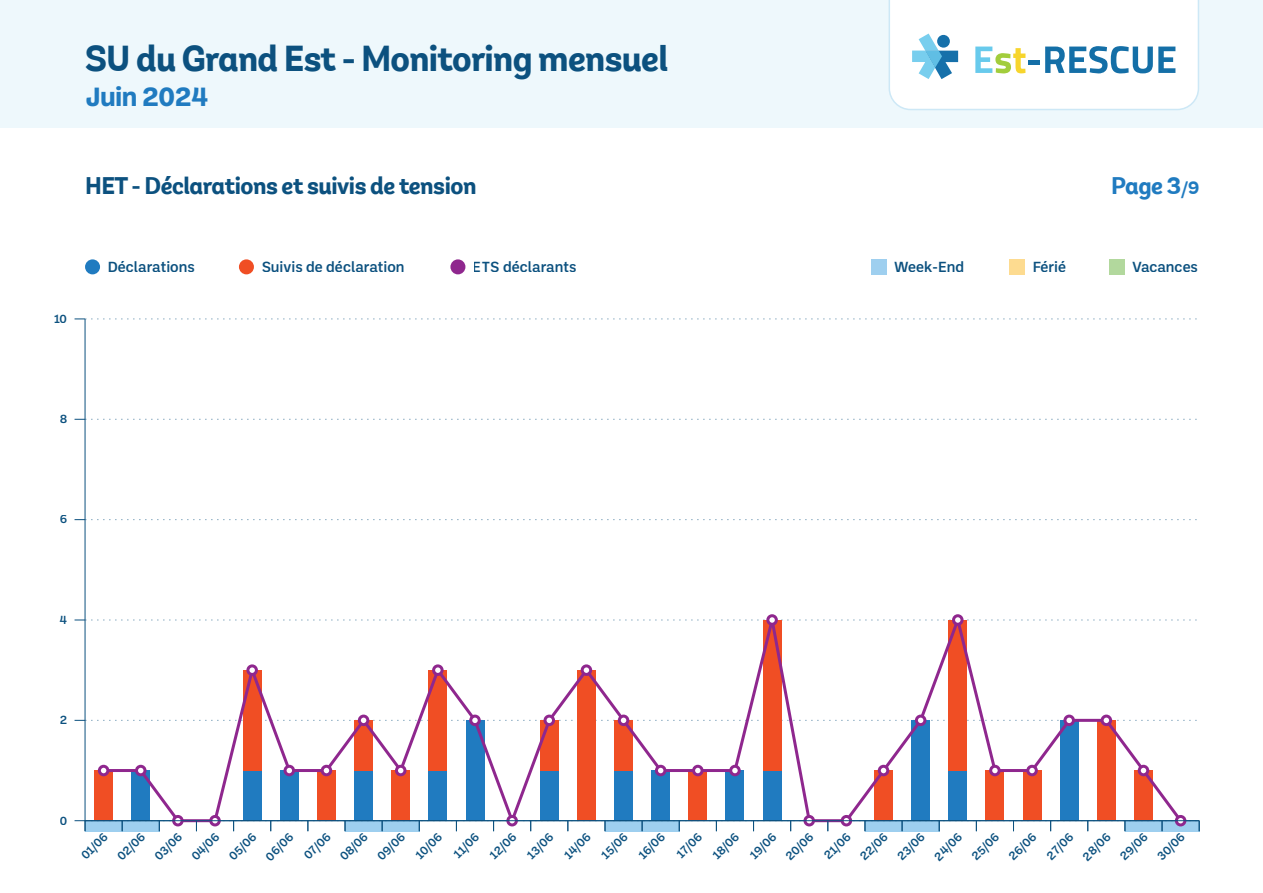
<style>
.page{position:relative;width:1263px;height:893px;background:#fff}
.page>*{position:absolute;margin:0;border:0;box-sizing:border-box;transform-origin:0 0}
.t1{font:700 36px "Andes Neue Alt 3";letter-spacing:-.02em;color:#0c517f}
.t2{font:700 27px "Ballinger";letter-spacing:-.02em;color:#207bc0}
.t3{font:700 24px "Andes Neue Alt 3";letter-spacing:-.02em;color:#0c517f}
.t4{font:700 24px "Andes Neue Alt 3";color:#207bc0}
.t5{font:500 15px "Ballinger";color:#0c517f}
.t6{font:500 12px "Ballinger";color:#0c517f}
.s1{font-size:18px}
</style>
<div class="page">
<div style="left:0;top:0;width:1263px;height:128px;background:#eef8fc"></div>
<hr style="left:85px;top:831px;width:1114px;height:1px;background:#0c517f">
<div style="left:872px;top:259px;width:15px;height:15px;background:#9ecfef"></div>
<div style="left:1010px;top:259px;width:15px;height:15px;background:#fddb90"></div>
<div style="left:1109px;top:259px;width:15px;height:15px;background:#b2d89d"></div>
<div style="left:94px;top:770px;width:19px;height:51px;background:#f04e24"></div>
<svg style="left:75px;top:720px;width:1122px;height:1px"></svg>
<svg style="left:75px;top:620px;width:1122px;height:1px"></svg>
<svg style="left:75px;top:519px;width:1122px;height:1px"></svg>
<svg style="left:75px;top:419px;width:1122px;height:1px"></svg>
<svg style="left:75px;top:319px;width:1122px;height:1px"></svg>
<div style="left:85px;top:259px;width:15px;height:15px;background:#207bc0;border-radius:50%"></div>
<div style="left:239px;top:259px;width:15px;height:15px;background:#f04e24;border-radius:50%"></div>
<div style="left:450px;top:259px;width:15px;height:15px;background:#8f278e;border-radius:50%"></div>
<svg style="left:101px;top:614px;width:1084px;height:206px"></svg>
<div style="left:99px;top:766px;width:9px;height:9px;background:#fff;border-radius:50%"></div>
<div style="left:98px;top:765px;width:11px;height:11px;border:3px solid #8f278e;border-radius:50%"></div>
<div style="left:136px;top:766px;width:9px;height:9px;background:#fff;border-radius:50%"></div>
<div style="left:135px;top:765px;width:11px;height:11px;border:3px solid #8f278e;border-radius:50%"></div>
<div style="left:174px;top:816px;width:8px;height:9px;background:#fff;border-radius:50%"></div>
<div style="left:172px;top:815px;width:12px;height:11px;border:3px solid #8f278e;border-radius:50%"></div>
<div style="left:211px;top:816px;width:8px;height:9px;background:#fff;border-radius:50%"></div>
<div style="left:209px;top:815px;width:12px;height:11px;border:3px solid #8f278e;border-radius:50%"></div>
<div style="left:248px;top:666px;width:8px;height:8px;background:#fff;border-radius:50%"></div>
<div style="left:246px;top:664px;width:12px;height:12px;border:3px solid #8f278e;border-radius:50%"></div>
<div style="left:285px;top:766px;width:9px;height:9px;background:#fff;border-radius:50%"></div>
<div style="left:284px;top:765px;width:11px;height:11px;border:3px solid #8f278e;border-radius:50%"></div>
<div style="left:322px;top:766px;width:9px;height:9px;background:#fff;border-radius:50%"></div>
<div style="left:321px;top:765px;width:11px;height:11px;border:3px solid #8f278e;border-radius:50%"></div>
<div style="left:359px;top:716px;width:9px;height:9px;background:#fff;border-radius:50%"></div>
<div style="left:358px;top:715px;width:11px;height:11px;border:3px solid #8f278e;border-radius:50%"></div>
<div style="left:396px;top:766px;width:9px;height:9px;background:#fff;border-radius:50%"></div>
<div style="left:395px;top:765px;width:11px;height:11px;border:3px solid #8f278e;border-radius:50%"></div>
<div style="left:434px;top:666px;width:8px;height:8px;background:#fff;border-radius:50%"></div>
<div style="left:432px;top:664px;width:12px;height:12px;border:3px solid #8f278e;border-radius:50%"></div>
<div style="left:471px;top:716px;width:8px;height:9px;background:#fff;border-radius:50%"></div>
<div style="left:469px;top:715px;width:12px;height:11px;border:3px solid #8f278e;border-radius:50%"></div>
<div style="left:508px;top:816px;width:8px;height:9px;background:#fff;border-radius:50%"></div>
<div style="left:506px;top:815px;width:12px;height:11px;border:3px solid #8f278e;border-radius:50%"></div>
<div style="left:545px;top:716px;width:8px;height:9px;background:#fff;border-radius:50%"></div>
<div style="left:543px;top:715px;width:12px;height:11px;border:3px solid #8f278e;border-radius:50%"></div>
<div style="left:582px;top:666px;width:9px;height:8px;background:#fff;border-radius:50%"></div>
<div style="left:581px;top:664px;width:11px;height:12px;border:3px solid #8f278e;border-radius:50%"></div>
<div style="left:619px;top:716px;width:9px;height:9px;background:#fff;border-radius:50%"></div>
<div style="left:618px;top:715px;width:11px;height:11px;border:3px solid #8f278e;border-radius:50%"></div>
<div style="left:656px;top:766px;width:9px;height:9px;background:#fff;border-radius:50%"></div>
<div style="left:655px;top:765px;width:11px;height:11px;border:3px solid #8f278e;border-radius:50%"></div>
<div style="left:693px;top:766px;width:9px;height:9px;background:#fff;border-radius:50%"></div>
<div style="left:692px;top:765px;width:12px;height:11px;border:3px solid #8f278e;border-radius:50%"></div>
<div style="left:731px;top:766px;width:8px;height:9px;background:#fff;border-radius:50%"></div>
<div style="left:729px;top:765px;width:12px;height:11px;border:3px solid #8f278e;border-radius:50%"></div>
<div style="left:768px;top:616px;width:8px;height:8px;background:#fff;border-radius:50%"></div>
<div style="left:766px;top:614px;width:12px;height:12px;border:3px solid #8f278e;border-radius:50%"></div>
<div style="left:805px;top:816px;width:8px;height:9px;background:#fff;border-radius:50%"></div>
<div style="left:803px;top:815px;width:12px;height:11px;border:3px solid #8f278e;border-radius:50%"></div>
<div style="left:842px;top:816px;width:9px;height:9px;background:#fff;border-radius:50%"></div>
<div style="left:841px;top:815px;width:11px;height:11px;border:3px solid #8f278e;border-radius:50%"></div>
<div style="left:879px;top:766px;width:9px;height:9px;background:#fff;border-radius:50%"></div>
<div style="left:878px;top:765px;width:11px;height:11px;border:3px solid #8f278e;border-radius:50%"></div>
<div style="left:916px;top:716px;width:9px;height:9px;background:#fff;border-radius:50%"></div>
<div style="left:915px;top:715px;width:11px;height:11px;border:3px solid #8f278e;border-radius:50%"></div>
<div style="left:953px;top:616px;width:9px;height:8px;background:#fff;border-radius:50%"></div>
<div style="left:952px;top:614px;width:11px;height:12px;border:3px solid #8f278e;border-radius:50%"></div>
<div style="left:991px;top:766px;width:8px;height:9px;background:#fff;border-radius:50%"></div>
<div style="left:989px;top:765px;width:12px;height:11px;border:3px solid #8f278e;border-radius:50%"></div>
<div style="left:1028px;top:766px;width:8px;height:9px;background:#fff;border-radius:50%"></div>
<div style="left:1026px;top:765px;width:12px;height:11px;border:3px solid #8f278e;border-radius:50%"></div>
<div style="left:1065px;top:716px;width:8px;height:9px;background:#fff;border-radius:50%"></div>
<div style="left:1063px;top:715px;width:12px;height:11px;border:3px solid #8f278e;border-radius:50%"></div>
<div style="left:1102px;top:716px;width:8px;height:9px;background:#fff;border-radius:50%"></div>
<div style="left:1100px;top:715px;width:12px;height:11px;border:3px solid #8f278e;border-radius:50%"></div>
<div style="left:1139px;top:766px;width:9px;height:9px;background:#fff;border-radius:50%"></div>
<div style="left:1138px;top:765px;width:11px;height:11px;border:3px solid #8f278e;border-radius:50%"></div>
<div style="left:1176px;top:816px;width:9px;height:9px;background:#fff;border-radius:50%"></div>
<div style="left:1175px;top:815px;width:11px;height:11px;border:3px solid #8f278e;border-radius:50%"></div>
<svg style="left:75px;top:820px;width:1125px;height:11px"></svg>
<hr style="left:85px;top:319px;width:1px;height:502px;background:#0c517f">
<svg style="left:888px;top:0;width:311px;height:110px;background:#e9f3f6"></svg>
<div style="left:937px;top:35px;width:13px;height:13px;background:#1670aa;border-radius:50%"></div>
<h1 class="t1" style="left:85px;top:34px;width:585px">SU du Grand Est - Monitoring mensuel</h1>
<h2 class="t2" style="left:85px;top:78px;width:125px">Juin 2024</h2>
<h3 class="t3" style="left:85px;top:170px;width:393px">HET - Déclarations et suivis de tension</h3>
<p class="t6" style="left:54px;top:310px;width:14px">10</p>
<p class="t5" style="left:108px;top:256px;width:89px">Déclarations</p>
<p class="t5" style="left:261px;top:256px;width:145px">Suivis de déclaration</p>
<p class="t5" style="left:473px;top:256px;width:105px">ETS déclarants</p>
<p class="t6" style="left:59px;top:411px;width:9px">8</p>
<p class="t6" style="left:60px;top:511px;width:9px">6</p>
<p class="t6" style="left:59px;top:611px;width:9px">4</p>
<p class="t6" style="left:60px;top:712px;width:9px">2</p>
<h3 class="t4" style="left:1111px;top:170px;width:90px">Page 3<span class="s1">/9</span></h3>
<p class="t5" style="left:894px;top:256px;width:71px">Week-End</p>
<p class="t5" style="left:1032px;top:256px;width:35px">Férié</p>
<p class="t5" style="left:1132px;top:256px;width:67px">Vacances</p>
<p class="t6" style="left:60px;top:812px;width:9px">0</p>
<p class="t6" style="left:77px;top:852px;width:34px;rotate:-45deg">01/06</p>
<p class="t6" style="left:113px;top:853px;width:35px;rotate:-45deg">02/06</p>
<p class="t6" style="left:151px;top:852px;width:35px;rotate:-45deg">03/06</p>
<p class="t6" style="left:188px;top:853px;width:35px;rotate:-45deg">04/06</p>
<p class="t6" style="left:225px;top:852px;width:35px;rotate:-45deg">05/06</p>
<p class="t6" style="left:262px;top:853px;width:35px;rotate:-45deg">06/06</p>
<p class="t6" style="left:300px;top:852px;width:34px;rotate:-45deg">07/06</p>
<p class="t6" style="left:336px;top:853px;width:35px;rotate:-45deg">08/06</p>
<p class="t6" style="left:373px;top:853px;width:35px;rotate:-45deg">09/06</p>
<p class="t6" style="left:412px;top:851px;width:33px;rotate:-45deg">10/06</p>
<p class="t6" style="left:450px;top:851px;width:32px;rotate:-45deg">11/06</p>
<p class="t6" style="left:486px;top:852px;width:34px;rotate:-45deg">12/06</p>
<p class="t6" style="left:523px;top:851px;width:34px;rotate:-45deg">13/06</p>
<p class="t6" style="left:560px;top:851px;width:34px;rotate:-45deg">14/06</p>
<p class="t6" style="left:597px;top:851px;width:34px;rotate:-45deg">15/06</p>
<p class="t6" style="left:635px;top:851px;width:33px;rotate:-45deg">16/06</p>
<p class="t6" style="left:673px;top:850px;width:32px;rotate:-45deg">17/06</p>
<p class="t6" style="left:709px;top:851px;width:34px;rotate:-45deg">18/06</p>
<p class="t6" style="left:746px;top:851px;width:33px;rotate:-45deg">19/06</p>
<p class="t6" style="left:782px;top:853px;width:35px;rotate:-45deg">20/06</p>
<p class="t6" style="left:820px;top:852px;width:34px;rotate:-45deg">21/06</p>
<p class="t6" style="left:856px;top:853px;width:35px;rotate:-45deg">22/06</p>
<p class="t6" style="left:893px;top:852px;width:35px;rotate:-45deg">23/06</p>
<p class="t6" style="left:930px;top:853px;width:35px;rotate:-45deg">24/06</p>
<p class="t6" style="left:968px;top:852px;width:35px;rotate:-45deg">25/06</p>
<p class="t6" style="left:1005px;top:853px;width:35px;rotate:-45deg">26/06</p>
<p class="t6" style="left:1043px;top:852px;width:34px;rotate:-45deg">27/06</p>
<p class="t6" style="left:1079px;top:853px;width:35px;rotate:-45deg">28/06</p>
<p class="t6" style="left:1116px;top:853px;width:35px;rotate:-45deg">29/06</p>
<p class="t6" style="left:1153px;top:852px;width:35px;rotate:-45deg">30/06</p>
</div>
